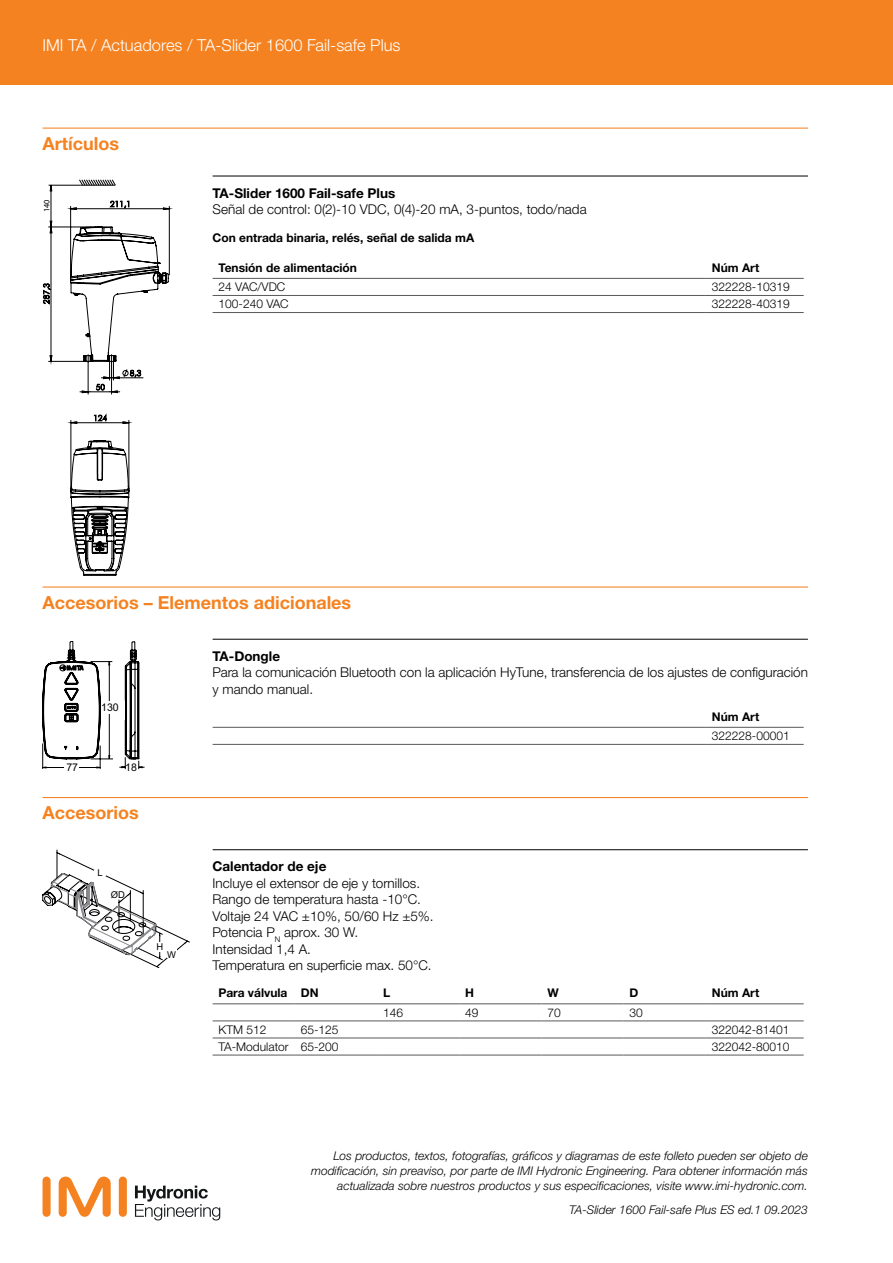
<style>
.page{position:relative;width:893px;height:1263px;background:#fff}
.page>*{position:absolute;margin:0;border:0;box-sizing:border-box;transform-origin:0 0}
.t1{font:700 18px "Helvetica Neue LTW1 G";color:#f58220}
.t2{font:300 16.5px "Helvetica Neue LTW1 G";color:#fff}
.t3{font:300 13.5px/16.5px "Helvetica Neue LTW1 G";color:#000}
.t4{font:700 13.5px "Helvetica Neue LTW1 G";color:#000}
.t5{font:italic 300 12px/15px "Helvetica Neue LTW1 G";color:#000;text-align:right}
.t6{font:300 12px "Helvetica Neue LTW1 G";color:#000}
.t7{font:700 12px "Helvetica Neue LTW1 G";color:#000}
.t8{font:10.65px "Arial";color:#000}
.t9{font:9.45px "Arial";color:#000}
.t10{font:8.25px "Myriad Pro";color:#000}
</style>
<div class="page">
<div style="left:119px;top:1176px;width:8px;height:41px;background:#f58220;border-radius:4px"></div>
<div style="left:43px;top:1176px;width:8px;height:41px;background:#f58220;border-radius:4px"></div>
<svg style="left:59px;top:1176px;width:52px;height:41px"></svg>
<svg style="left:135px;top:1185px;width:85px;height:35px"></svg>
<div style="left:0;top:0;width:893px;height:85px;background:#f58220"></div>
<hr style="left:43px;top:128px;width:765px;height:1px;background:#f58220">
<hr style="left:213px;top:176px;width:595px;height:1px;background:#000">
<hr style="left:43px;top:586px;width:765px;height:1px;background:#f58220">
<hr style="left:213px;top:639px;width:595px;height:1px;background:#000">
<hr style="left:213px;top:278px;width:493px;height:1px;background:#58595b">
<hr style="left:706px;top:278px;width:98px;height:1px;background:#58595b">
<hr style="left:213px;top:295px;width:493px;height:1px;background:#58595b">
<hr style="left:213px;top:312px;width:493px;height:1px;background:#58595b">
<hr style="left:706px;top:295px;width:98px;height:1px;background:#58595b">
<hr style="left:706px;top:312px;width:98px;height:1px;background:#58595b">
<hr style="left:43px;top:797px;width:765px;height:1px;background:#f58220">
<hr style="left:213px;top:849px;width:595px;height:1px;background:#000">
<hr style="left:213px;top:727px;width:493px;height:1px;background:#58595b">
<hr style="left:213px;top:744px;width:493px;height:1px;background:#58595b">
<hr style="left:706px;top:727px;width:98px;height:1px;background:#58595b">
<hr style="left:706px;top:744px;width:98px;height:1px;background:#58595b">
<hr style="left:213px;top:1003px;width:82px;height:1px;background:#58595b">
<hr style="left:295px;top:1003px;width:82px;height:1px;background:#58595b">
<hr style="left:377px;top:1003px;width:82px;height:1px;background:#58595b">
<hr style="left:459px;top:1003px;width:82px;height:1px;background:#58595b">
<hr style="left:541px;top:1003px;width:83px;height:1px;background:#58595b">
<hr style="left:624px;top:1003px;width:82px;height:1px;background:#58595b">
<hr style="left:706px;top:1003px;width:98px;height:1px;background:#58595b">
<hr style="left:213px;top:1021px;width:82px;height:1px;background:#58595b">
<hr style="left:295px;top:1021px;width:82px;height:1px;background:#58595b">
<hr style="left:377px;top:1021px;width:82px;height:1px;background:#58595b">
<hr style="left:459px;top:1021px;width:82px;height:1px;background:#58595b">
<hr style="left:541px;top:1021px;width:83px;height:1px;background:#58595b">
<hr style="left:624px;top:1021px;width:82px;height:1px;background:#58595b">
<hr style="left:706px;top:1021px;width:98px;height:1px;background:#58595b">
<hr style="left:213px;top:1038px;width:82px;height:1px;background:#58595b">
<hr style="left:213px;top:1055px;width:82px;height:1px;background:#58595b">
<hr style="left:295px;top:1038px;width:82px;height:1px;background:#58595b">
<hr style="left:295px;top:1055px;width:82px;height:1px;background:#58595b">
<hr style="left:377px;top:1038px;width:82px;height:1px;background:#58595b">
<hr style="left:377px;top:1055px;width:82px;height:1px;background:#58595b">
<hr style="left:459px;top:1038px;width:82px;height:1px;background:#58595b">
<hr style="left:459px;top:1055px;width:82px;height:1px;background:#58595b">
<hr style="left:541px;top:1038px;width:83px;height:1px;background:#58595b">
<hr style="left:541px;top:1055px;width:83px;height:1px;background:#58595b">
<hr style="left:624px;top:1038px;width:82px;height:1px;background:#58595b">
<hr style="left:624px;top:1055px;width:82px;height:1px;background:#58595b">
<hr style="left:706px;top:1038px;width:98px;height:1px;background:#58595b">
<hr style="left:706px;top:1055px;width:98px;height:1px;background:#58595b">
<hr style="left:169px;top:206px;width:1px;height:69px;background:#000">
<svg style="left:43px;top:180px;width:126px;height:396px"></svg>
<svg style="left:43px;top:641px;width:102px;height:128px"></svg>
<svg style="left:43px;top:850px;width:147px;height:118px"></svg>
<div style="left:94px;top:870px;width:12px;height:6px;background:#fff"></div>
<div style="left:156px;top:942px;width:8px;height:10px;background:#fff"></div>
<div style="left:167px;top:948px;width:10px;height:10px;background:#fff"></div>
<p class="t2" style="left:43px;top:35px;width:359px">IMI TA / Actuadores / TA-Slider 1600 Fail-safe Plus</p>
<h1 class="t1" style="left:43px;top:132px;width:78px">Artículos</h1>
<p class="t10" style="left:42px;top:212px;width:14px;rotate:-90deg">140</p>
<p class="t4" style="left:213px;top:184px;width:184px">TA-Slider 1600 Fail-safe Plus</p>
<p class="t3" style="left:213px;top:201px;width:376px">Señal de control: 0(2)-10 VDC, 0(4)-20 mA, 3-puntos, todo/nada</p>
<p class="t7" style="left:213px;top:230px;width:263px">Con entrada binaria, relés, señal de salida mA</p>
<p class="t7" style="left:219px;top:260px;width:140px">Tensión de alimentación</p>
<p class="t7" style="left:712px;top:260px;width:49px">Núm Art</p>
<p class="t6" style="left:219px;top:280px;width:68px">24 VAC/VDC</p>
<p class="t6" style="left:712px;top:280px;width:79px">322228-10319</p>
<p class="t6" style="left:219px;top:297px;width:72px">100-240 VAC</p>
<p class="t6" style="left:712px;top:297px;width:79px">322228-40319</p>
<h1 class="t1" style="left:43px;top:591px;width:310px">Accesorios – Elementos adicionales</h1>
<p class="t8" style="left:101px;top:700px;width:19px">130</p>
<p class="t8" style="left:66px;top:760px;width:13px">77</p>
<p class="t8" style="left:125px;top:760px;width:13px">18</p>
<h1 class="t1" style="left:43px;top:802px;width:98px">Accesorios</h1>
<p class="t9" style="left:98px;top:866px;width:7px">L</p>
<p class="t9" style="left:111px;top:888px;width:16px">ØD</p>
<p class="t9" style="left:156px;top:940px;width:8px">H</p>
<p class="t9" style="left:167px;top:948px;width:10px">W</p>
<p class="t4" style="left:213px;top:648px;width:69px">TA-Dongle</p>
<p class="t3" style="left:213px;top:664px;width:597px">Para la comunicación Bluetooth con la aplicación HyTune, transferencia de los ajustes de configuración y mando manual.</p>
<p class="t7" style="left:712px;top:709px;width:49px">Núm Art</p>
<p class="t6" style="left:712px;top:728px;width:79px">322228-00001</p>
<p class="t4" style="left:213px;top:858px;width:115px">Calentador de eje</p>
<p class="t3" style="left:213px;top:875px;width:223px">Incluye el extensor de eje y tornillos.<br>Rango de temperatura hasta -10°C.<br>Voltaje 24 VAC ±10%, 50/60 Hz ±5%.<br>Potencia P<sub>N</sub> aprox. 30 W.<br>Intensidad 1,4 A.<br>Temperatura en superficie max. 50°C.</p>
<p class="t7" style="left:219px;top:986px;width:101px">Para válvula DN</p>
<p class="t7" style="left:383px;top:986px;width:9px">L</p>
<p class="t7" style="left:465px;top:986px;width:10px">H</p>
<p class="t7" style="left:547px;top:986px;width:13px">W</p>
<p class="t7" style="left:630px;top:986px;width:10px">D</p>
<p class="t7" style="left:712px;top:986px;width:49px">Núm Art</p>
<p class="t6" style="left:383px;top:1005px;width:22px">146</p>
<p class="t6" style="left:465px;top:1005px;width:15px">49</p>
<p class="t6" style="left:547px;top:1005px;width:15px">70</p>
<p class="t6" style="left:630px;top:1005px;width:15px">30</p>
<p class="t6" style="left:219px;top:1022px;width:49px">KTM 512</p>
<p class="t6" style="left:301px;top:1022px;width:39px">65-125</p>
<p class="t6" style="left:712px;top:1022px;width:79px">322042-81401</p>
<p class="t6" style="left:219px;top:1039px;width:121px">TA-Modulator 65-200</p>
<p class="t6" style="left:712px;top:1039px;width:79px">322042-80010</p>
<p class="t5" style="left:311px;top:1148px;width:498px">Los productos, textos, fotografías, gráficos y diagramas de este folleto pueden ser objeto de modificación, sin preaviso, por parte de IMI Hydronic Engineering. Para obtener información más actualizada sobre nuestros productos y sus especificaciones, visite www.imi-hydronic.com.</p>
<p class="t5" style="left:569px;top:1202px;width:240px">TA-Slider 1600 Fail-safe Plus ES ed.1 09.2023</p>
</div>
